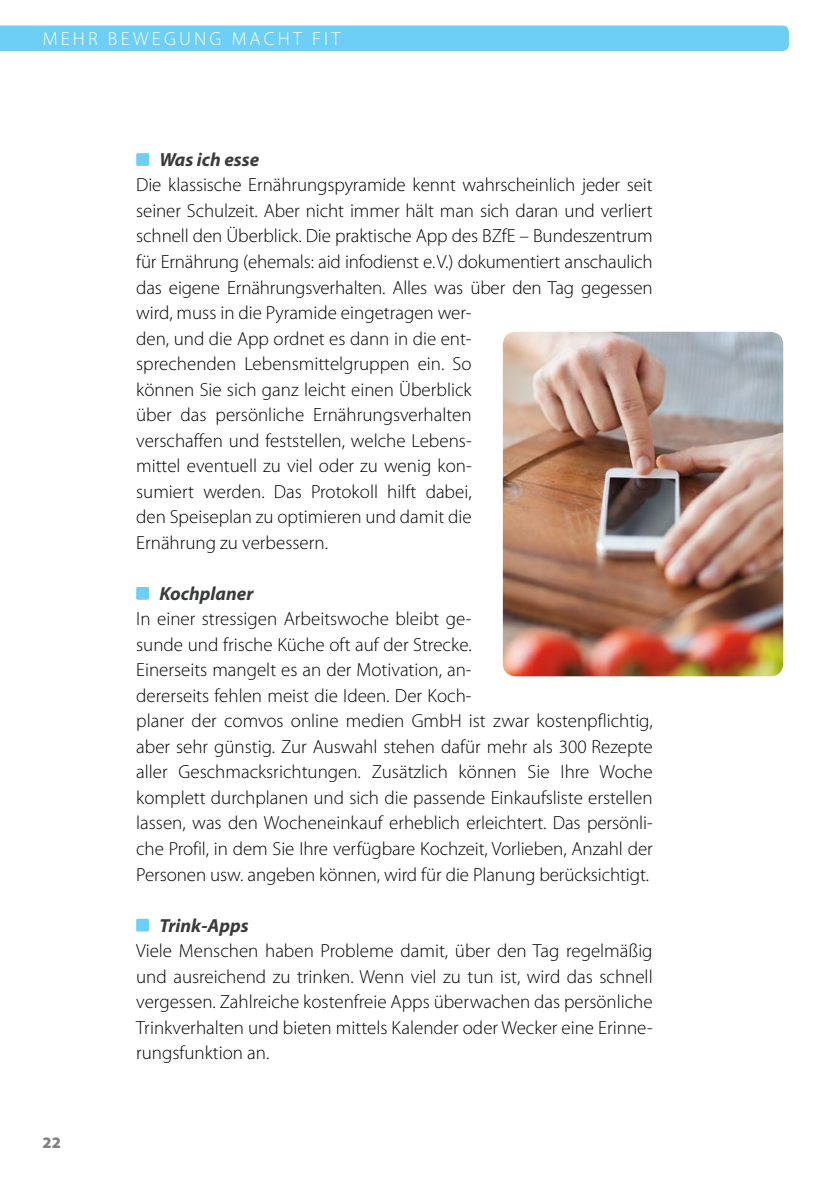
<style>
.page{position:relative;width:840px;height:1191px;background:#fff}
.page>*{position:absolute;margin:0;border:0;box-sizing:border-box;transform-origin:0 0}
.t1{font:300 19px/25.6px "Myriad Pro";color:#000}
.t2{font:italic 700 19px "Myriad Pro";color:#393b3c}
.t3{font:300 19px "Myriad Pro";letter-spacing:.17em;color:#fff}
.t4{font:900 16px "Myriad Pro";color:#808285}
</style>
<div class="page">
<div style="left:0;top:26px;width:788px;height:25px;background:#6dcff6"></div>
<div style="left:136px;top:153px;width:13px;height:13px;background:#6dcff6"></div>
<div style="left:136px;top:587px;width:13px;height:13px;background:#6dcff6"></div>
<div style="left:136px;top:918px;width:13px;height:13px;background:#6dcff6"></div>
<img style="left:502px;top:332px;width:280px;height:344px">
<p class="t3" style="left:43px;top:29px;width:299px">MEHR BEWEGUNG MACHT FIT</p>
<p class="t4" style="left:43px;top:1134px;width:20px">22</p>
<p class="t2" style="left:159px;top:149px;width:101px">Was ich esse</p>
<p class="t1" style="left:136px;top:173px;width:517px">Die klassische Ernährungspyramide kennt wahrscheinlich jeder seit seiner Schulzeit. Aber nicht immer hält man sich daran und verliert schnell den Überblick. Die praktische App des BZfE – Bundeszentrum für Ernährung (ehemals: aid infodienst e.V.) dokumentiert anschaulich das eigene Ernährungsverhalten. Alles was über den Tag gegessen wird, muss in die Pyramide eingetragen wer-<br>den, und die App ordnet es dann in die ent-<br>sprechenden Lebensmittelgruppen ein. So<br>können Sie sich ganz leicht einen Überblick<br>über das persönliche Ernährungsverhalten<br>verschaffen und feststellen, welche Lebens-<br>mittel eventuell zu viel oder zu wenig kon-<br>sumiert werden. Das Protokoll hilft dabei,<br>den Speiseplan zu optimieren und damit die<br>Ernährung zu verbessern.</p>
<p class="t2" style="left:159px;top:583px;width:95px">Kochplaner</p>
<p class="t1" style="left:136px;top:606px;width:517px">In einer stressigen Arbeitswoche bleibt ge-<br>sunde und frische Küche oft auf der Strecke.<br>Einerseits mangelt es an der Motivation, an-<br>dererseits fehlen meist die Ideen. Der Koch-<br>planer der comvos online medien GmbH ist zwar kostenpflichtig, aber sehr günstig. Zur Auswahl stehen dafür mehr als 300 Rezepte aller Geschmacksrichtungen. Zusätzlich können Sie Ihre Woche komplett durchplanen und sich die passende Einkaufsliste erstellen lassen, was den Wocheneinkauf erheblich erleichtert. Das persönli&shy;che Profil, in dem Sie Ihre verfügbare Kochzeit, Vorlieben, Anzahl der Personen usw. angeben können, wird für die Planung berücksichtigt.</p>
<p class="t2" style="left:159px;top:914px;width:91px">Trink-Apps</p>
<p class="t1" style="left:136px;top:938px;width:517px;text-align:justify">Viele Menschen haben Probleme damit, über den Tag regelmäßig und ausreichend zu trinken. Wenn viel zu tun ist, wird das schnell vergessen. Zahlreiche kostenfreie Apps überwachen das persönliche Trinkverhalten und bieten mittels Kalender oder Wecker eine Erinne&shy;rungsfunktion an.</p>
</div>
